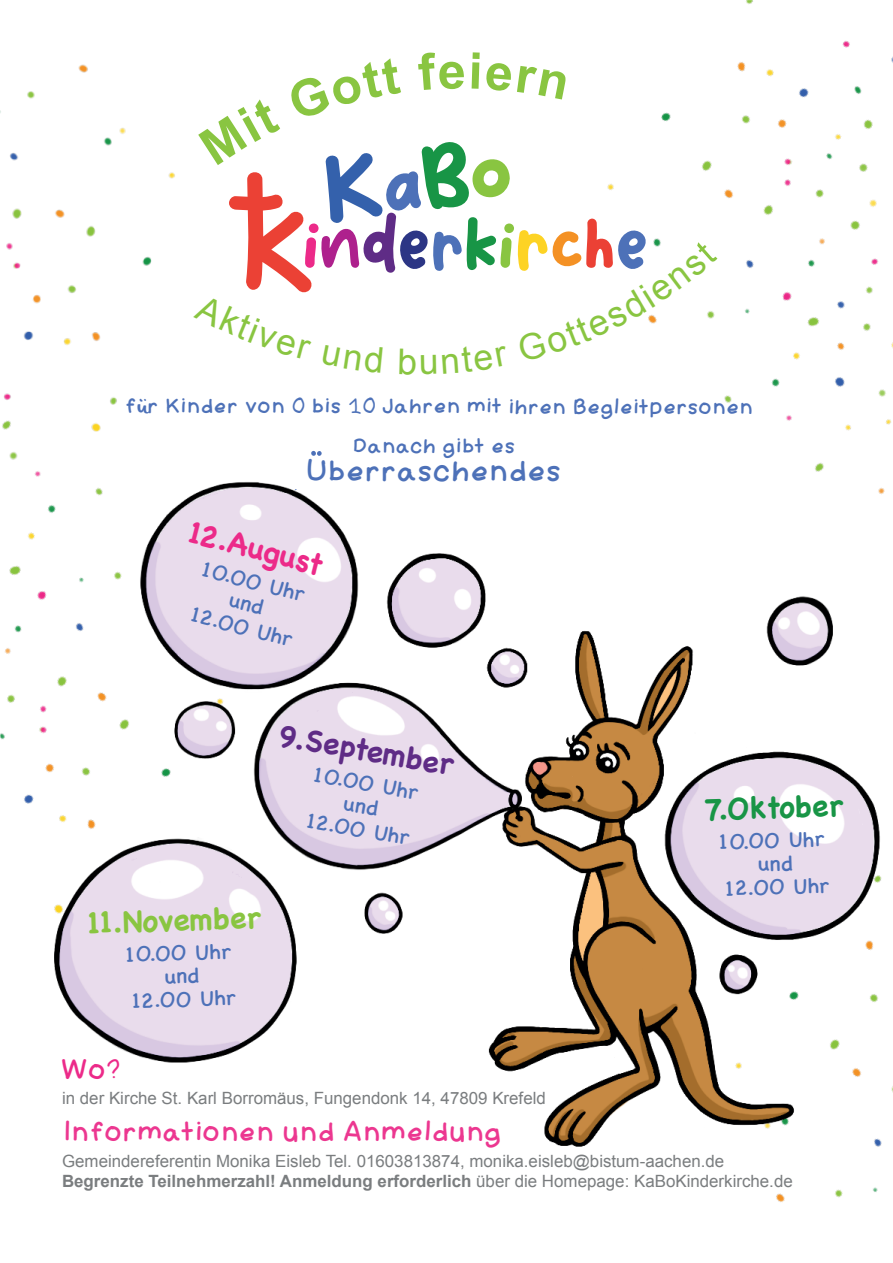
<style>
.page{position:relative;width:893px;height:1263px;background:#fff}
.page>*{position:absolute;margin:0;border:0;box-sizing:border-box;transform-origin:0 0}
.t1{font:87.75px "Pulang";color:#3461ac}
.t2{font:700 30px "Chalkboard SE";color:#5f2c86}
.t3{font:700 30px "Chalkboard";color:#89c541}
.t4{font:700 30px "Chalkboard";color:#ec2a89}
.t5{font:700 30px "Chalkboard SE";color:#189546}
.t6{font:29.78px "Amateur Comic";color:#4d71b8}
.t7{font:27.45px "Amateur Comic";color:#ec3790}
.t8{font:27.45px "Amateur Comic";color:#ec2a89}
.t9{font:21.75px/23.2px "Chalkboard SE";color:#4d71b8;text-align:center}
.t10{font:21px/39.3px "Amateur Comic";color:#4d71b8;text-align:center}
.t11{font:16.88px/20.2px "Arial";color:#7a7d7f}
.s1{font-size:69.53px;color:#4d71b8}
.s2{font-size:78.22px;color:#189546}
.s3{font-size:85.05px;color:#89c541}
.s4{font-family:"olivier"}
.s5{font-weight:700}
</style>
<div class="page">
<img style="left:502px;top:626px;width:391px;height:573px">
<img style="left:724px;top:0;width:169px;height:626px">
<img style="left:0;top:64px;width:502px;height:1006px">
<svg style="left:311px;top:451px;width:11px;height:5px"></svg>
<svg style="left:194px;top:64px;width:521px;height:311px"></svg>
<h1 class="t1" style="left:317px;top:130px;width:189px;rotate:-7deg">K<span class="s1">a</span><span class="s2">B</span><span class="s3">o</span></h1>
<p class="t10" style="left:126px;top:388px;width:630px">f<span class="s4">ü</span>r Kinder von O bis 1O Jahren mit ihren Begleitpersonen<br>Danach gibt es</p>
<h3 class="t6" style="left:306px;top:457px;width:258px">Uberraschendes</h3>
<h2 class="t4" style="left:194px;top:514px;width:139px;rotate:14deg">12.August</h2>
<p class="t9" style="left:204px;top:555px;width:109px;rotate:14deg">1O.OO Uhr und<br>12.OO Uhr</p>
<h2 class="t2" style="left:282px;top:717px;width:179px;rotate:10deg">9.September</h2>
<p class="t9" style="left:314px;top:761px;width:109px;rotate:10deg">1O.OO Uhr und<br>12.OO Uhr</p>
<h2 class="t3" style="left:87px;top:905px;width:175px;rotate:-2deg">11.November</h2>
<p class="t9" style="left:123px;top:941px;width:112px;rotate:-2deg">1O.OO Uhr und<br>12.OO Uhr</p>
<h3 class="t8" style="left:62px;top:1057px;width:61px">Wo?</h3>
<p class="t11" style="left:62px;top:1088px;width:485px">in der Kirche St. Karl Borromäus, Fungendonk 14, 47809 Krefeld</p>
<h3 class="t7" style="left:64px;top:1119px;width:440px">Informationen und Anmeldung</h3>
<h2 class="t5" style="left:704px;top:792px;width:140px;rotate:-2deg">7.Oktober</h2>
<p class="t9" style="left:717px;top:829px;width:112px;rotate:-2deg">1O.OO Uhr und<br>12.OO Uhr</p>
<p class="t11" style="left:62px;top:1151px;width:732px">Gemeindereferentin Monika Eisleb Tel. 01603813874, monika.eisleb@bistum-aachen.de<br><span class="s5">Begrenzte Teilnehmerzahl! Anmeldung erforderlich</span> über die Homepage: KaBoKinderkirche.de</p>
</div>
